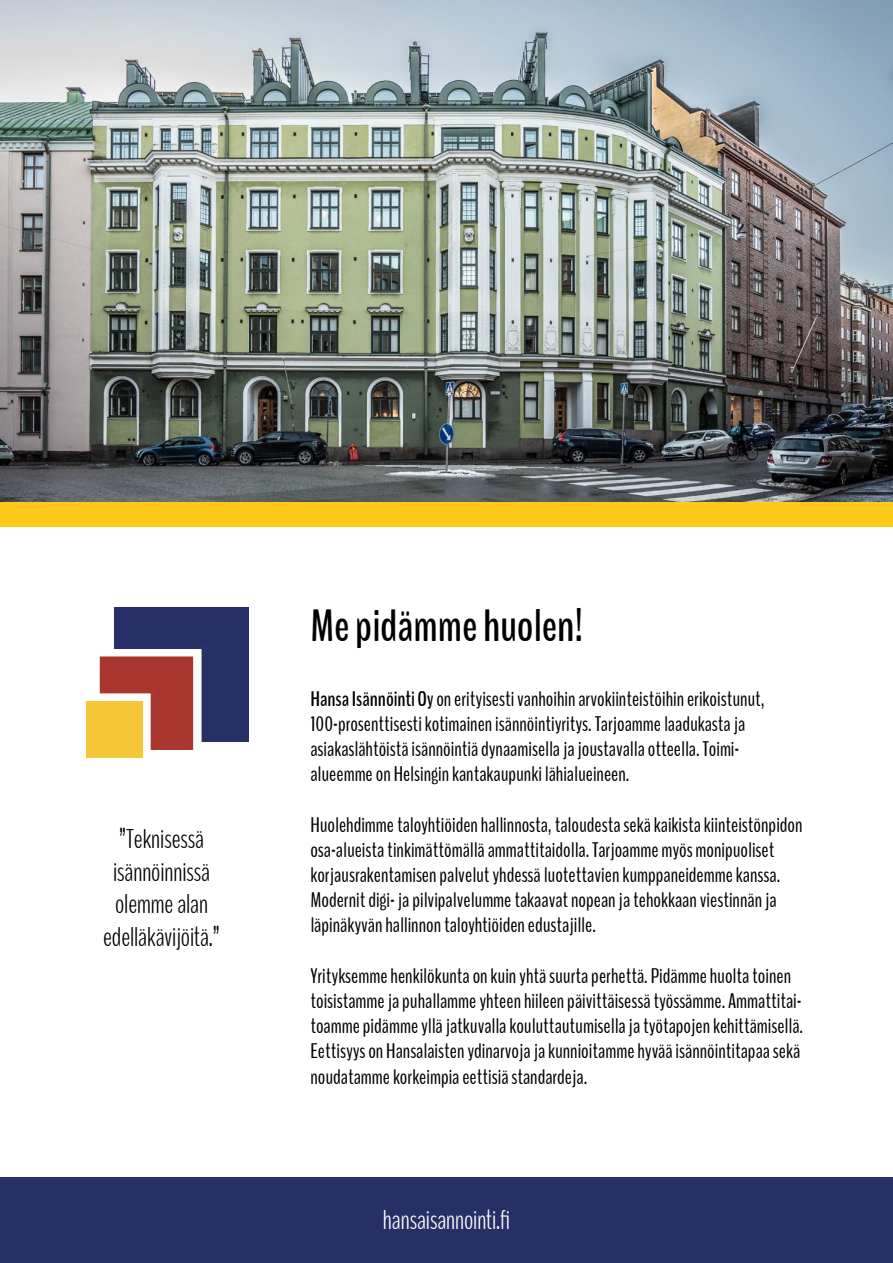
<style>
.page{position:relative;width:893px;height:1263px;background:#fff}
.page>*{position:absolute;margin:0;border:0;box-sizing:border-box;transform-origin:0 0}
.t1{font:700 45px "Bench Nine";color:#000}
.t2{font:300 27px "Bench Nine";color:#000}
.t3{font:300 27px "Bench Nine";color:#fff}
.t4{font:21px/25.2px "Bench Nine";color:#000}
.s1{font-weight:700}
</style>
<div class="page">
<img style="left:86px;top:608px;width:163px;height:150px">
<div style="left:0;top:1178px;width:893px;height:85px;background:#263066"></div>
<div style="left:0;top:502px;width:893px;height:25px;background:#fdca1a"></div>
<img style="left:0;top:0;width:893px;height:502px">
<p class="t2" style="left:119px;top:822px;width:86px">”Teknisessä</p>
<p class="t2" style="left:113px;top:854px;width:99px">isännöinnissä</p>
<p class="t2" style="left:115px;top:887px;width:94px">olemme alan</p>
<p class="t2" style="left:103px;top:919px;width:118px">edelläkävijöitä.”</p>
<p class="t1" style="left:310px;top:596px;width:274px">Me pidämme huolen!</p>
<p class="t4" style="left:310px;top:686px;width:456px"><span class="s1">Hansa Isännöinti Oy</span> on erityisesti vanhoihin arvokiinteistöihin erikoistunut,<br>100-prosenttisesti kotimainen isännöintiyritys. Tarjoamme laadukasta ja</p>
<p class="t4" style="left:310px;top:736px;width:430px">asiakaslähtöistä isännöintiä dynaamisella ja joustavalla otteella. Toimi-</p>
<p class="t4" style="left:310px;top:762px;width:320px">alueemme on Helsingin kantakaupunki lähialueineen.</p>
<p class="t4" style="left:310px;top:812px;width:494px">Huolehdimme taloyhtiöiden hallinnosta, taloudesta sekä kaikista kiinteistönpidon osa-alueista tinkimättömällä ammattitaidolla. Tarjoamme myös monipuoliset korjausrakentamisen palvelut yhdessä luotettavien kumppaneidemme kanssa.<br>Modernit digi- ja pilvipalvelumme takaavat nopean ja tehokkaan viestinnän ja läpinäkyvän hallinnon taloyhtiöiden edustajille.</p>
<p class="t4" style="left:310px;top:963px;width:494px">Yrityksemme henkilökunta on kuin yhtä suurta perhettä. Pidämme huolta toinen toisistamme ja puhallamme yhteen hiileen päivittäisessä työssämme. Ammattitai&shy;toamme pidämme yllä jatkuvalla kouluttautumisella ja työtapojen kehittämisellä.</p>
<p class="t4" style="left:310px;top:1039px;width:491px">Eettisyys on Hansalaisten ydinarvoja ja kunnioitamme hyvää isännöintitapaa sekä noudatamme korkeimpia eettisiä standardeja.</p>
<p class="t3" style="left:383px;top:1202px;width:129px">hansaisannointi.fi</p>
</div>
